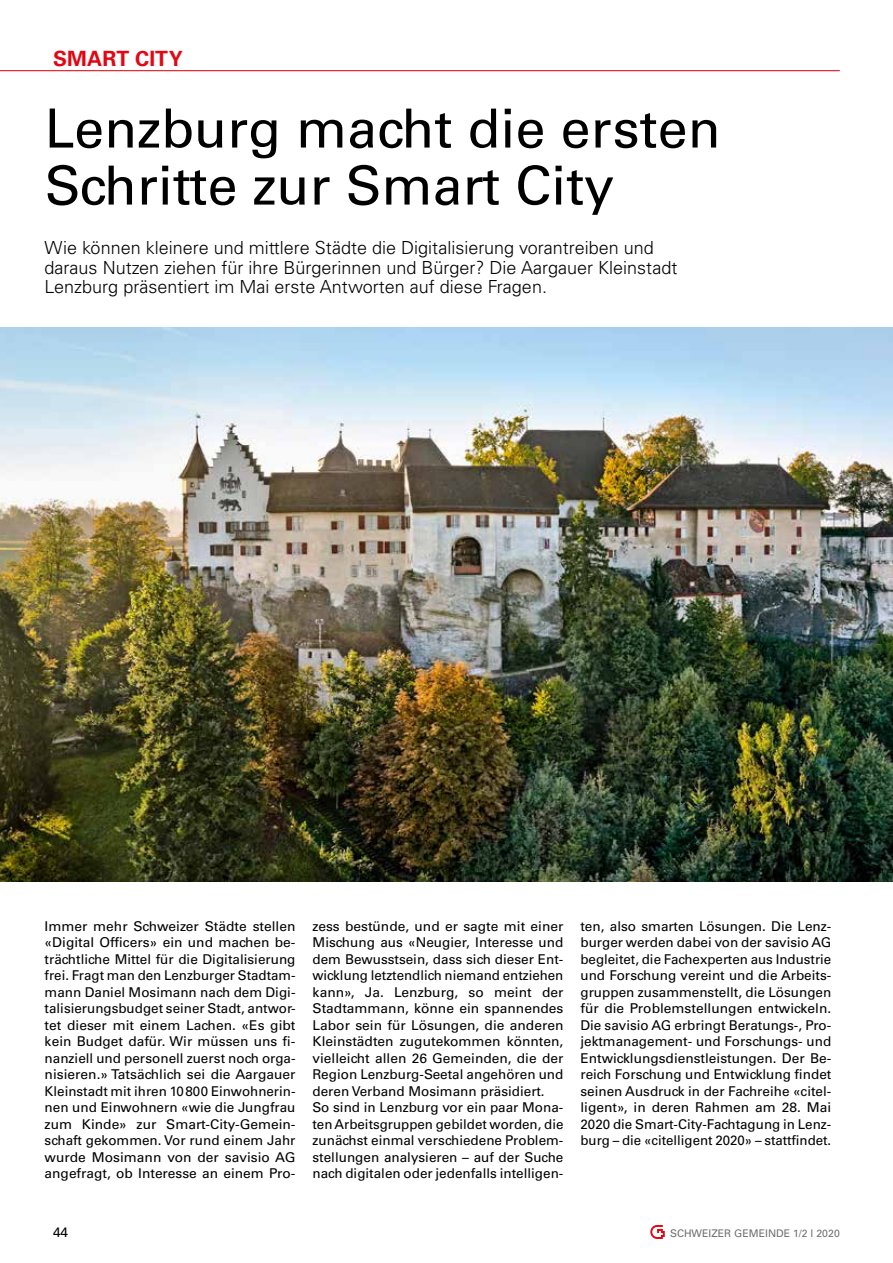
<style>
.page{position:relative;width:893px;height:1263px;background:#fff}
.page>*{position:absolute;margin:0;border:0;box-sizing:border-box;transform-origin:0 0}
.t1{font:54px/57px "Univers LT Std";color:#000}
.t2{font:700 21px "Univers LT Std";letter-spacing:.005em;color:#e30613}
.t3{font:300 18px/19.5px "Univers LT Std";color:#000}
.t4{font:13.5px/16.5px "Univers LT Std";color:#000;text-align:justify}
.t5{font:10.5px "Univers LT Std";color:#706f6f}
</style>
<div class="page">
<hr style="left:0;top:70px;width:840px;height:1px;background:#e30613">
<svg style="left:650px;top:1225px;width:15px;height:14px"></svg>
<img style="left:0;top:327px;width:893px;height:554px">
<h2 class="t2" style="left:53px;top:46px;width:131px">SMART CITY</h2>
<h1 class="t1" style="left:45px;top:100px;width:677px">Lenzburg macht die ersten<br>Schritte zur Smart City</h1>
<h3 class="t3" style="left:45px;top:238px;width:634px">Wie können kleinere und mittlere Städte die Digitalisierung vorantreiben und daraus Nutzen ziehen für ihre Bürgerinnen und Bürger? Die Aargauer Kleinstadt<br>Lenzburg präsentiert im Mai erste Antworten auf diese Fragen.</h3>
<p class="t4" style="left:45px;top:918px;width:252px">Immer mehr Schweizer Städte stellen «Digital Officers» ein und machen be&shy;trächtliche Mittel für die Digitalisierung frei. Fragt man den Lenzburger Stadtam&shy;mann Daniel Mosimann nach dem Digi&shy;talisierungsbudget seiner Stadt, antwor&shy;tet dieser mit einem Lachen. «Es gibt kein Budget dafür. Wir müssen uns fi&shy;nanziell und personell zuerst noch orga&shy;nisieren.» Tatsächlich sei die Aargauer Kleinstadt mit ihren 10800 Einwohnerin&shy;nen und Einwohnern «wie die Jungfrau zum Kinde» zur Smart-City-Gemein&shy;schaft gekommen. Vor rund einem Jahr wurde Mosimann von der savisio AG angefragt, ob Interesse an einem Pro-</p>
<p class="t4" style="left:313px;top:918px;width:252px;text-align:left">zess bestünde, und er sagte mit einer Mischung aus «Neugier, Interesse und dem Bewusstsein, dass sich dieser Ent&shy;wicklung letztendlich niemand entziehen kann», Ja. Lenzburg, so meint der Stadtammann, könne ein spannendes Labor sein für Lösungen, die anderen Kleinstädten zugutekommen könnten, vielleicht allen 26 Gemeinden, die der Region Lenzburg-Seetal angehören und deren Verband Mosimann präsidiert.<br>So sind in Lenzburg vor ein paar Mona&shy;ten Arbeitsgruppen gebildet worden, die zunächst einmal verschiedene Problem&shy;stellungen analysieren – auf der Suche nach digitalen oder jedenfalls intelligen-</p>
<p class="t4" style="left:580px;top:918px;width:252px">ten, also smarten Lösungen. Die Lenz&shy;burger werden dabei von der savisio AG begleitet, die Fachexperten aus Industrie und Forschung vereint und die Arbeits&shy;gruppen zusammenstellt, die Lösungen für die Problemstellungen entwickeln.<br>Die savisio AG erbringt Beratungs-, Pro&shy;jektmanagement- und Forschungs- und Entwicklungsdienstleistungen. Der Be&shy;reich Forschung und Entwicklung findet seinen Ausdruck in der Fachreihe «citel&shy;ligent», in deren Rahmen am 28. Mai 2020 die Smart-City-Fachtagung in Lenz&shy;burg – die «citelligent 2020» – stattfindet.</p>
<p class="t4" style="left:53px;top:1224px;width:17px">44</p>
<p class="t5" style="left:670px;top:1227px;width:171px">SCHWEIZER GEMEINDE 1/2 l 2020</p>
</div>
